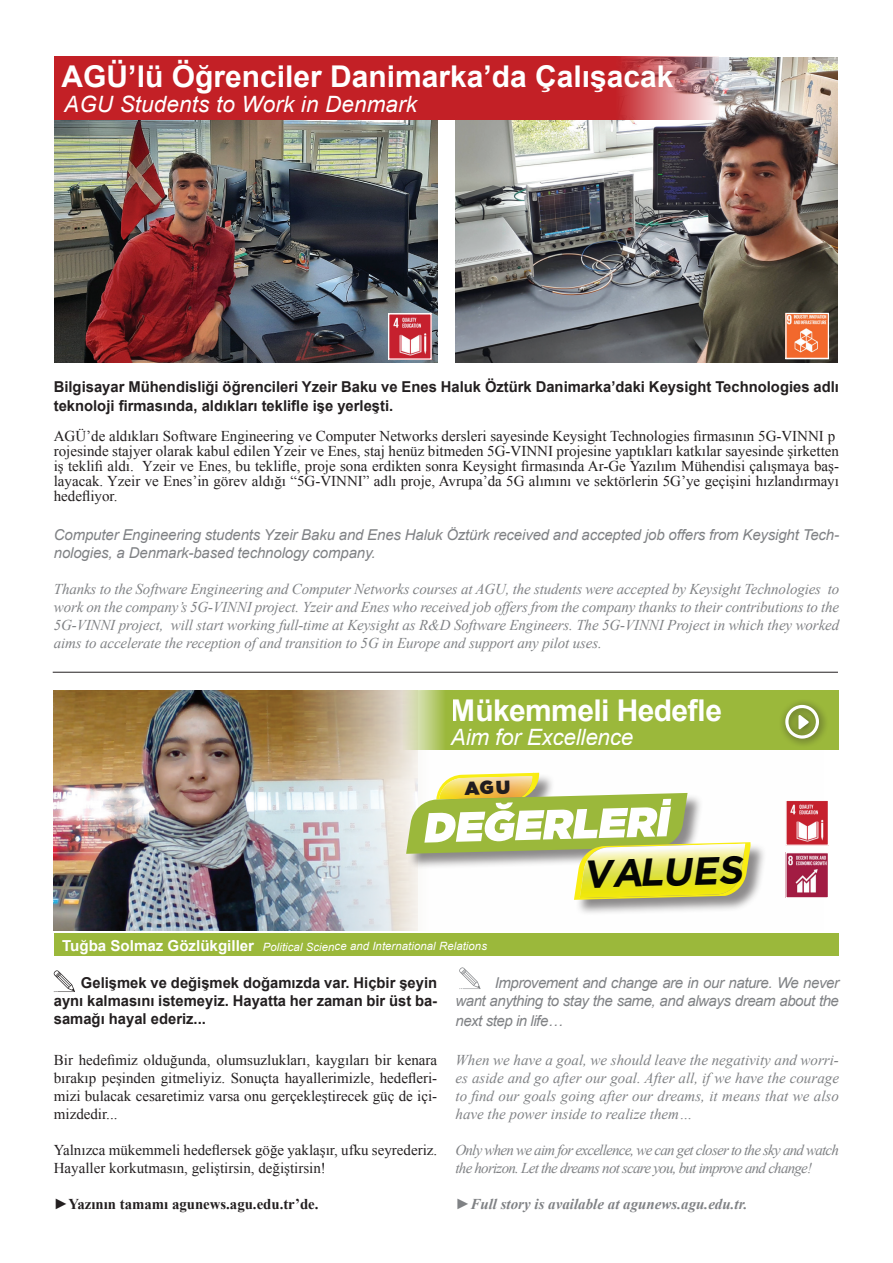
<style>
.page{position:relative;width:893px;height:1263px;background:#fff}
.page>*{position:absolute;margin:0;border:0;box-sizing:border-box;transform-origin:0 0}
.t1{font:italic 700 39px "Gotham";color:#040503}
.t2{font:700 30px "Arial";color:#fff}
.t3{font:700 30px "Arial";letter-spacing:-.02em;color:#fff}
.t4{font:italic 22.5px "Arial";letter-spacing:.005em;color:#fff}
.t5{font:15px/15px "Times New Roman";color:#231f20}
.t6{font:italic 15px/18px "Times New Roman";letter-spacing:-.05em;color:#808285;text-align:justify}
.t7{font:700 15px/18px "Arial";color:#231f20}
.t8{font:italic 15px/18px "Arial";letter-spacing:-.01em;color:#808285}
.t9{font:italic 15px/18px "Arial";letter-spacing:-.03em;color:#808285;text-align:right}
.t10{font:italic 700 15px "Times New Roman";color:#808285}
.t11{font:700 15px "Times New Roman";color:#231f20}
.t12{font:italic 11.4px "Arial";letter-spacing:.005em;color:#fff}
.s1{font-weight:700;font-style:normal;font-size:15.15px}
.s2{font-style:normal}
</style>
<div class="page">
<img style="left:54px;top:691px;width:363px;height:239px">
<svg style="left:395px;top:691px;width:444px;height:58px;background:#a0bb46"></svg>
<hr style="left:53px;top:672px;width:785px;height:1px;background:#231f20">
<div style="left:779px;top:699px;width:49px;height:49px;background:#231f20;opacity:.75"></div>
<svg style="left:785px;top:705px;width:34px;height:34px"></svg>
<img style="left:455px;top:57px;width:383px;height:306px">
<img style="left:54px;top:120px;width:383px;height:243px">
<div style="left:54px;top:57px;width:665px;height:63px;background:#c32026"></div>
<div style="left:54px;top:934px;width:785px;height:21px;background:#9bb83b"></div>
<div style="left:407px;top:773px;width:360px;height:143px;background:#231f20;opacity:.52"></div>
<svg style="left:53px;top:970px;width:22px;height:22px"></svg>
<svg style="left:459px;top:967px;width:22px;height:22px"></svg>
<img style="left:787px;top:315px;width:40px;height:42px">
<div style="left:785px;top:313px;width:44px;height:46px;border:1px solid #fff"></div>
<img style="left:390px;top:315px;width:40px;height:43px">
<div style="left:388px;top:313px;width:44px;height:47px;border:1px solid #fff"></div>
<img style="left:787px;top:854px;width:40px;height:42px">
<div style="left:785px;top:852px;width:44px;height:46px;border:1px solid #fff"></div>
<img style="left:787px;top:801px;width:40px;height:43px">
<div style="left:785px;top:799px;width:44px;height:47px;border:1px solid #fff"></div>
<svg style="left:406px;top:773px;width:344px;height:127px"></svg>
<h2 class="t2" style="left:62px;top:56px;width:613px">AGÜ’lü Öğrenciler Danimarka’da Çalışacak</h2>
<h3 class="t4" style="left:64px;top:90px;width:354px">AGU Students to Work in Denmark</h3>
<p class="t7" style="left:54px;top:377px;width:787px;line-height:19.5px">Bilgisayar Mühendisliği öğrencileri Yzeir Baku ve Enes Haluk Öztürk Danimarka’daki Keysight Technologies adlı teknoloji firmasında, aldıkları teklifle işe yerleşti.</p>
<p class="t5" style="left:54px;top:429px;width:787px">AGÜ’de aldıkları Software Engineering ve Computer Networks dersleri sayesinde Keysight Technologies firmasının 5G-VINNI p rojesinde stajyer olarak kabul edilen Yzeir ve Enes, staj henüz bitmeden 5G-VINNI projesine yaptıkları katkılar sayesinde şirketten iş teklifi aldı. Yzeir ve Enes, bu teklifle, proje sona erdikten sonra Keysight firmasında Ar-Ge Yazılım Mühendisi çalışmaya baş&shy;layacak. Yzeir ve Enes’in görev aldığı “5G-VINNI” adlı proje, Avrupa’da 5G alımını ve sektörlerin 5G’ye geçişini hızlandırmayı hedefliyor.</p>
<p class="t8" style="left:54px;top:526px;width:787px">Computer Engineering students Yzeir Baku and Enes Haluk Öztürk received and accepted job offers from Keysight Tech&shy;nologies, a Denmark-based technology company.</p>
<p class="t6" style="left:54px;top:580px;width:787px">Thanks to the Software Engineering and Computer Networks courses at AGU, the students were accepted by Keysight Technologies to work on the company’s 5G-VINNI project. Yzeir and Enes who received job offers from the company thanks to their contributions to the 5G-VINNI project, will start working full-time at Keysight as R&amp;D Software Engineers. The 5G-VINNI Project in which they worked aims to accelerate the reception of and transition to 5G in Europe and support any pilot uses.</p>
<h2 class="t3" style="left:451px;top:691px;width:273px">Mükemmeli Hedefle</h2>
<h3 class="t4" style="left:451px;top:722px;width:184px">Aim for Excellence</h3>
<p class="t12" style="left:62px;top:939px;width:426px"><span class="s1">Tuğba Solmaz Gözlükgiller</span> Political Science and International Relations</p>
<h1 class="t1" style="left:582px;top:849px;width:161px;rotate:-2deg">VALUES</h1>
<p class="t7" style="left:54px;top:975px;width:385px;text-align:justify;text-indent:27px">Gelişmek ve değişmek doğamızda var. Hiçbir şeyin aynı kalmasını istemeyiz. Hayatta her zaman bir üst ba&shy;samağı hayal ederiz...</p>
<p class="t5" style="left:54px;top:1051px;width:385px;line-height:18px;text-align:justify">Bir hedefimiz olduğunda, olumsuzlukları, kaygıları bir kenara bırakıp peşinden gitmeliyiz. Sonuçta hayallerimizle, hedefleri&shy;mizi bulacak cesaretimiz varsa onu gerçekleştirecek güç de içi&shy;mizdedir...</p>
<p class="t5" style="left:54px;top:1141px;width:385px;line-height:18px">Yalnızca mükemmeli hedeflersek göğe yaklaşır, ufku seyrederiz.<br>Hayaller korkutmasın, geliştirsin, değiştirsin!</p>
<p class="t11" style="left:54px;top:1193px;width:266px">►Yazının tamamı agunews.agu.edu.tr’de.</p>
<p class="t9" style="left:455px;top:974px;width:385px">Improvement and change are in our nature. We never<br>want anything to stay the same, and always dream about the</p>
<p class="t9" style="left:455px;top:1012px;width:109px">next step in life…</p>
<p class="t6" style="left:455px;top:1050px;width:385px">When we have a goal, we should leave the negativity and worri&shy;es aside and go after our goal. After all, if we have the courage to find our goals going after our dreams, it means that we also have the power inside to realize them…</p>
<p class="t6" style="left:455px;top:1140px;width:385px">Only when we aim for excellence, we can get closer to the sky and watch the horizon. Let the dreams not scare you, but improve and change!</p>
<p class="t10" style="left:455px;top:1193px;width:293px"><span class="s2">►</span>Full story is available at agunews.agu.edu.tr.</p>
</div>
